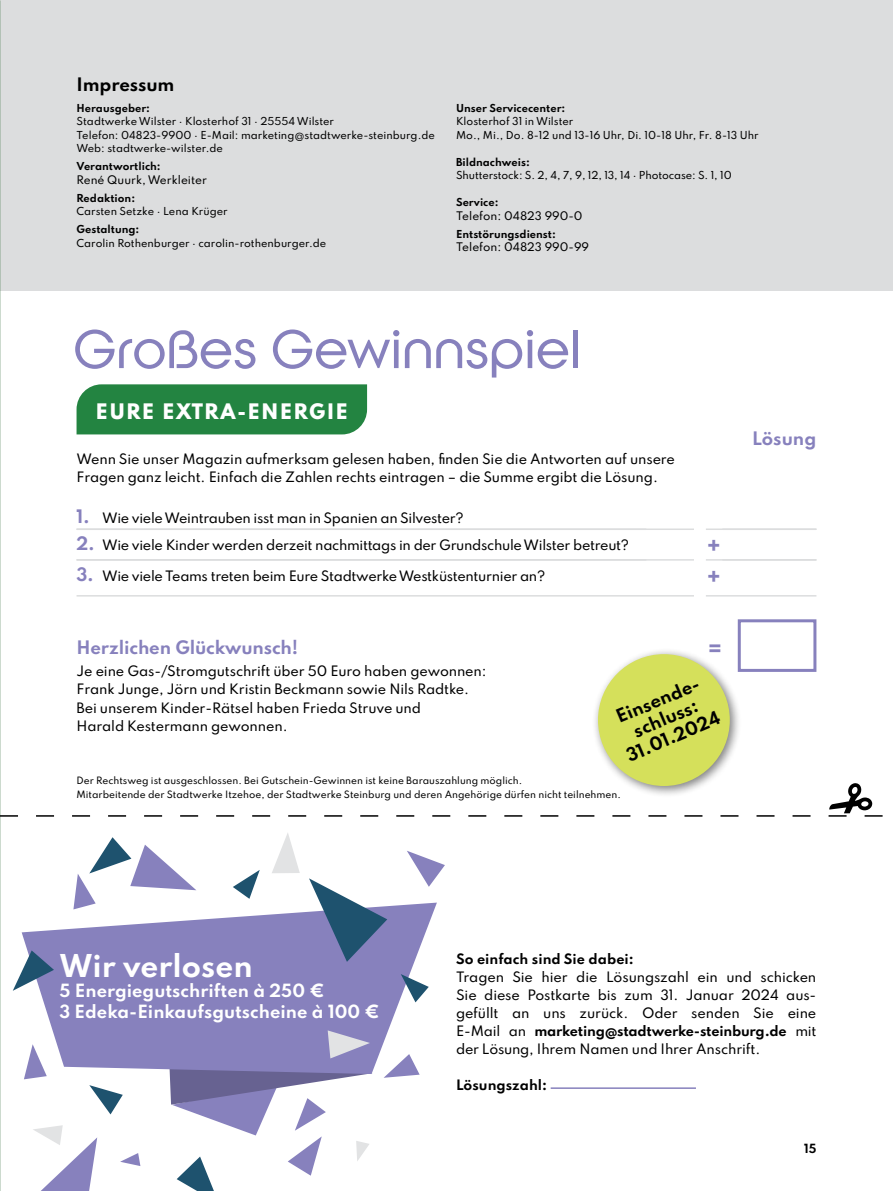
<style>
.page{position:relative;width:893px;height:1191px;background:#fff}
.page>*{position:absolute;margin:0;border:0;box-sizing:border-box;transform-origin:0 0}
.t1{font:300 52.5px "Qualy";color:#8781bd}
.t2{font:700 27.9px "Spartan";color:#fff}
.t3{font:700 21px/31px "Spartan";color:#8781bd}
.t4{font:800 18.9px "Spartan";letter-spacing:.06em;color:#fff}
.t5{font:700 16.5px/19.8px "Spartan";letter-spacing:-.01em;color:#000;text-align:center}
.t6{font:700 16.5px "Spartan";letter-spacing:-.01em;color:#8781bd}
.t7{font:700 16.2px/20.5px "Spartan";color:#fff}
.t8{font:500 12.75px/18px "Spartan";letter-spacing:-.01em;color:#000}
.t9{font:700 12.75px "Spartan";color:#000}
.t10{font:700 11.25px "Spartan";color:#000}
.t11{font:500 10.5px "Spartan";color:#000}
.t12{font:500 9.75px/13.5px "Spartan";color:#000}
.t13{font:700 9.75px "Spartan";color:#000}
.t14{font:500 9px/13.5px "Spartan";color:#000}
.s1{font-weight:700;font-size:16.5px;color:#8781bd}
.s2{font-weight:700}
</style>
<div class="page">
<div style="left:0;top:0;width:893px;height:290px;background:#dcddde"></div>
<svg style="left:0;top:783px;width:883px;height:33px"></svg>
<svg style="left:22px;top:902px;width:415px;height:168px;fill:#8781bd"></svg>
<svg style="left:309px;top:878px;width:78px;height:83px"></svg>
<svg style="left:233px;top:870px;width:27px;height:29px"></svg>
<svg style="left:89px;top:1085px;width:34px;height:29px"></svg>
<svg style="left:13px;top:950px;width:41px;height:40px"></svg>
<svg style="left:24px;top:1044px;width:23px;height:35px"></svg>
<svg style="left:407px;top:851px;width:38px;height:35px"></svg>
<svg style="left:272px;top:833px;width:28px;height:40px"></svg>
<svg style="left:73px;top:837px;width:123px;height:72px"></svg>
<svg style="left:33px;top:1125px;width:64px;height:66px"></svg>
<svg style="left:401px;top:974px;width:28px;height:28px"></svg>
<svg style="left:120px;top:1153px;width:20px;height:13px"></svg>
<svg style="left:384px;top:1054px;width:36px;height:23px"></svg>
<svg style="left:169px;top:1030px;width:204px;height:161px"></svg>
<div style="left:592px;top:648px;width:150px;height:150px;background:#000;opacity:.5"></div>
<div style="left:598px;top:654px;width:132px;height:132px;background:#d5e05b;border-radius:50%"></div>
<hr style="left:551px;top:1087px;width:145px;height:2px;background:#8781bd">
<div style="left:738px;top:619px;width:78px;height:53px;border:3px solid #8781bd"></div>
<hr style="left:706px;top:528px;width:110px;height:2px;background:#dcddde">
<hr style="left:706px;top:559px;width:110px;height:1px;background:#dcddde">
<hr style="left:706px;top:595px;width:110px;height:1px;background:#dcddde">
<hr style="left:77px;top:528px;width:617px;height:2px;background:#dcddde">
<hr style="left:77px;top:559px;width:617px;height:1px;background:#dcddde">
<hr style="left:77px;top:595px;width:617px;height:1px;background:#dcddde">
<div style="left:77px;top:384px;width:290px;height:50px;background:#238441"></div>
<p class="t5" style="left:77px;top:74px;width:99px">Impressum</p>
<p class="t13" style="left:77px;top:100px;width:75px">Herausgeber:</p>
<p class="t12" style="left:77px;top:114px;width:360px">Stadtwerke Wilster · Klosterhof 31 · 25554 Wilster<br>Telefon: 04823-9900 · E-Mail: marketing@stadtwerke-steinburg.de<br>Web: stadtwerke-wilster.de</p>
<p class="t13" style="left:77px;top:159px;width:86px">Verantwortlich:</p>
<p class="t11" style="left:77px;top:172px;width:132px">René Quurk, Werkleiter</p>
<p class="t13" style="left:77px;top:190px;width:60px">Redaktion:</p>
<p class="t12" style="left:77px;top:204px;width:153px">Carsten Setzke · Lena Krüger</p>
<p class="t13" style="left:77px;top:222px;width:64px">Gestaltung:</p>
<p class="t12" style="left:77px;top:236px;width:251px">Carolin Rothenburger · carolin-rothenburger.de</p>
<p class="t13" style="left:456px;top:100px;width:111px">Unser Servicecenter:</p>
<p class="t12" style="left:456px;top:114px;width:304px">Klosterhof 31 in Wilster<br>Mo., Mi., Do. 8-12 und 13-16 Uhr, Di. 10-18 Uhr, Fr. 8-13 Uhr</p>
<p class="t13" style="left:456px;top:154px;width:75px">Bildnachweis:</p>
<p class="t12" style="left:456px;top:168px;width:277px">Shutterstock: S. 2, 4, 7, 9, 12, 13, 14 · Photocase: S. 1, 10</p>
<p class="t13" style="left:456px;top:195px;width:44px">Service:</p>
<p class="t11" style="left:456px;top:207px;width:128px">Telefon: 04823 990-0</p>
<p class="t13" style="left:456px;top:226px;width:101px">Entstörungsdienst:</p>
<p class="t11" style="left:456px;top:239px;width:135px">Telefon: 04823 990-99</p>
<h1 class="t1" style="left:73px;top:318px;width:509px">Großes Gewinnspiel</h1>
<h3 class="t4" style="left:96px;top:397px;width:254px">EURE EXTRA-ENERGIE</h3>
<p class="t8" style="left:77px;top:450px;width:600px">Wenn Sie unser Magazin aufmerksam gelesen haben, finden Sie die Antworten auf unsere<br>Fragen ganz leicht. Einfach die Zahlen rechts eintragen – die Summe ergibt die Lösung.</p>
<p class="t8" style="left:77px;top:508px;width:389px"><span class="s1">1.</span> Wie viele Weintrauben isst man in Spanien an Silvester?</p>
<p class="t8" style="left:77px;top:535px;width:554px"><span class="s1">2.</span> Wie viele Kinder werden derzeit nachmittags in der Grundschule Wilster betreut?</p>
<p class="t8" style="left:77px;top:567px;width:470px"><span class="s1">3.</span> Wie viele Teams treten beim Eure Stadtwerke Westküstenturnier an?</p>
<h3 class="t3" style="left:707px;top:530px;width:16px">+ +</h3>
<p class="t6" style="left:77px;top:635px;width:223px">Herzlichen Glückwunsch!</p>
<p class="t8" style="left:77px;top:662px;width:412px">Je eine Gas-/Stromgutschrift über 50 Euro haben gewonnen:<br>Frank Junge, Jörn und Kristin Beckmann sowie Nils Radtke.<br>Bei unserem Kinder-Rätsel haben Frieda Struve und<br>Harald Kestermann gewonnen.</p>
<h3 class="t3" style="left:707px;top:632px;width:18px">=</h3>
<p class="t5" style="left:608px;top:710px;width:102px;rotate:-23deg">Einsende&shy;schluss:<br>31.01.2024</p>
<p class="t14" style="left:77px;top:773px;width:546px">Der Rechtsweg ist ausgeschlossen. Bei Gutschein-Gewinnen ist keine Barauszahlung möglich.<br>Mitarbeitende der Stadtwerke Itzehoe, der Stadtwerke Steinburg und deren Angehörige dürfen nicht teilnehmen.</p>
<p class="t6" style="left:752px;top:426px;width:66px">Lösung</p>
<h2 class="t2" style="left:59px;top:944px;width:195px">Wir verlosen</h2>
<p class="t7" style="left:59px;top:980px;width:322px">5 Energiegutschriften à 250 €<br>3 Edeka-Einkaufsgutscheine à 100 €</p>
<p class="t9" style="left:456px;top:949px;width:179px">So einfach sind Sie dabei:</p>
<p class="t8" style="left:456px;top:967px;width:362px;text-align:justify">Tragen Sie hier die Lösungszahl ein und schicken Sie diese Postkarte bis zum 31. Januar 2024 aus&shy;gefüllt an uns zurück. Oder senden Sie eine E-Mail an <span class="s2">marketing@stadtwerke-steinburg.de</span> mit der Lösung, Ihrem Namen und Ihrer Anschrift.</p>
<p class="t9" style="left:456px;top:1075px;width:93px">Lösungszahl:</p>
<p class="t10" style="left:804px;top:1139px;width:14px">15</p>
</div>
